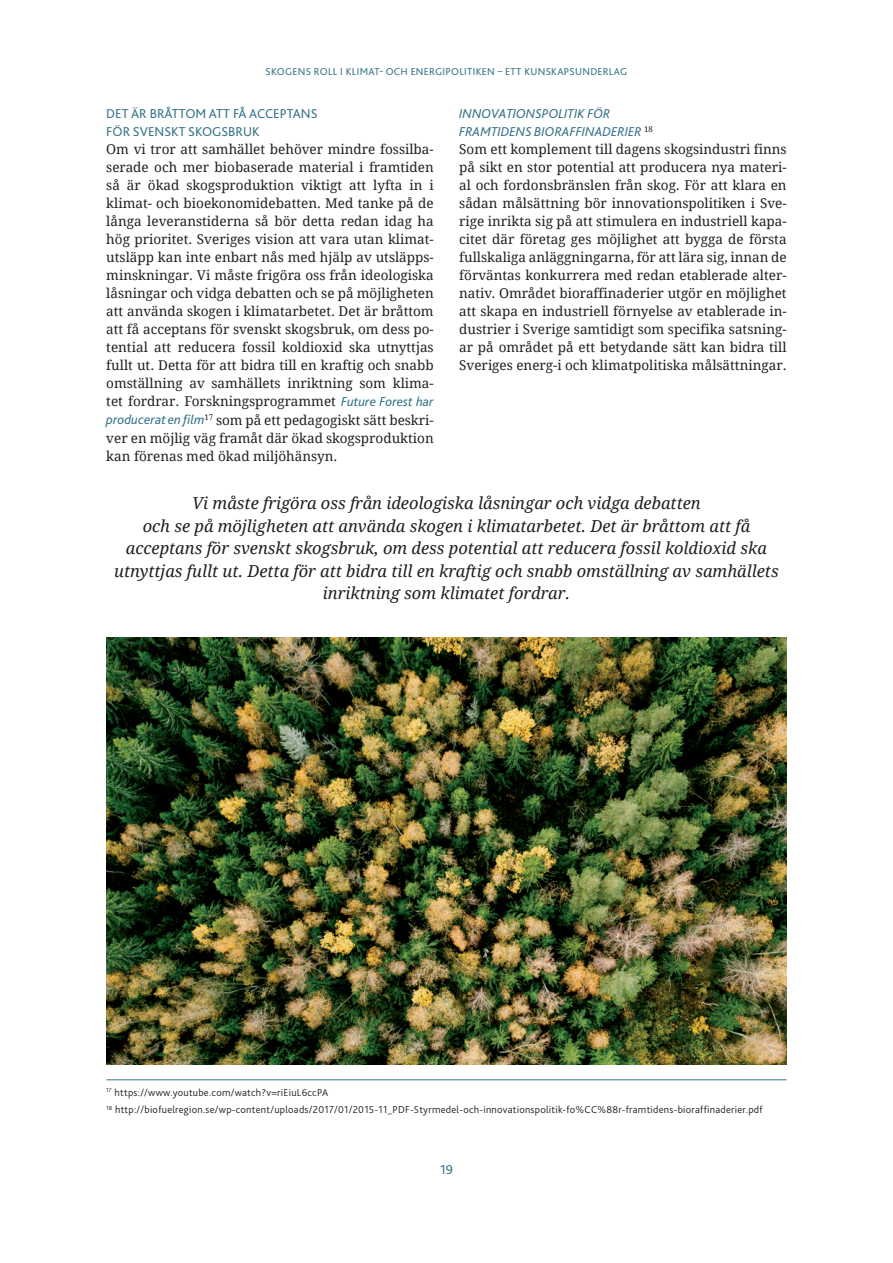
<style>
.page{position:relative;width:893px;height:1263px;background:#fff}
.page>*{position:absolute;margin:0;border:0;box-sizing:border-box;transform-origin:0 0}
.t1{font:italic 16.5px/22.5px "Droid Serif";color:#231f20;text-align:center}
.t2{font:13.5px/18px "Droid Serif";color:#231f20;text-align:justify}
.t3{font:italic 13.5px/18px "Bliss 2";color:#38758a}
.t4{font:13.5px/18px "Bliss 2";color:#38758a}
.t5{font:300 10.5px/17.7px "Bliss 2";letter-spacing:.025em;color:#231f20}
.t6{font:10.5px "Bliss 2";letter-spacing:.025em;color:#38758a}
.s1{font-family:"Bliss 2";font-style:italic;color:#38758a}
</style>
<div class="page">
<img style="left:106px;top:638px;width:681px;height:427px">
<hr style="left:106px;top:1079px;width:681px;height:1px;background:#38758a">
<p class="t6" style="left:266px;top:65px;width:363px">SKOGENS ROLL I KLIMAT- OCH ENERGIPOLITIKEN – ETT KUNSKAPSUNDERLAG</p>
<p class="t4" style="left:106px;top:105px;width:213px">DET ÄR BRÅTTOM ATT FÅ ACCEPTANS<br>FÖR SVENSKT SKOGSBRUK</p>
<p class="t2" style="left:106px;top:141px;width:329px">Om vi tror att samhället behöver mindre fossilba&shy;serade och mer biobaserade material i framtiden så är ökad skogsproduktion viktigt att lyfta in i klimat- och bioekonomidebatten. Med tanke på de långa leveranstiderna så bör detta redan idag ha hög prioritet. Sveriges vision att vara utan klimat&shy;utsläpp kan inte enbart nås med hjälp av utsläpps&shy;minskningar. Vi måste frigöra oss från ideologiska låsningar och vidga debatten och se på möjligheten att använda skogen i klimatarbetet. Det är bråttom att få acceptans för svenskt skogsbruk, om dess po&shy;tential att reducera fossil koldioxid ska utnyttjas fullt ut. Detta för att bidra till en kraftig och snabb omställning av samhällets inriktning som klima&shy;tet fordrar. Forskningsprogrammet <span class="s1">Future Forest har producerat en film</span><sup>17</sup> som på ett pedagogiskt sätt beskri&shy;ver en möjlig väg framåt där ökad skogsproduktion kan förenas med ökad miljöhänsyn.</p>
<p class="t1" style="left:114px;top:492px;width:666px">Vi måste frigöra oss från ideologiska låsningar och vidga debatten<br>och se på möjligheten att använda skogen i klimatarbetet. Det är bråttom att få acceptans för svenskt skogsbruk, om dess potential att reducera fossil koldioxid ska utnyttjas fullt ut. Detta för att bidra till en kraftig och snabb omställning av samhällets inriktning som klimatet fordrar.</p>
<p class="t3" style="left:459px;top:105px;width:195px">INNOVATIONSPOLITIK FÖR<br>FRAMTIDENS BIORAFFINADERIER <sup>18</sup></p>
<p class="t2" style="left:459px;top:141px;width:329px">Som ett komplement till dagens skogsindustri finns på sikt en stor potential att producera nya materi&shy;al och fordonsbränslen från skog. För att klara en sådan målsättning bör innovationspolitiken i Sve&shy;rige inrikta sig på att stimulera en industriell kapa&shy;citet där företag ges möjlighet att bygga de första fullskaliga anläggningarna, för att lära sig, innan de förväntas konkurrera med redan etablerade alter&shy;nativ. Området bioraffinaderier utgör en möjlighet att skapa en industriell förnyelse av etablerade in&shy;dustrier i Sverige samtidigt som specifika satsning&shy;ar på området på ett betydande sätt kan bidra till Sveriges energ-i och klimatpolitiska målsättningar.</p>
<p class="t5" style="left:106px;top:1083px;width:658px"><sup>17</sup> https://www.youtube.com/watch?v=riEiuL6ccPA<br><sup>18</sup> http://biofuelregion.se/wp-content/uploads/2017/01/2015-11_PDF-Styrmedel-och-innovationspolitik-fo%CC%88r-framtidens-bioraffinaderier.pdf</p>
<p class="t4" style="left:440px;top:1160px;width:14px">19</p>
</div>
